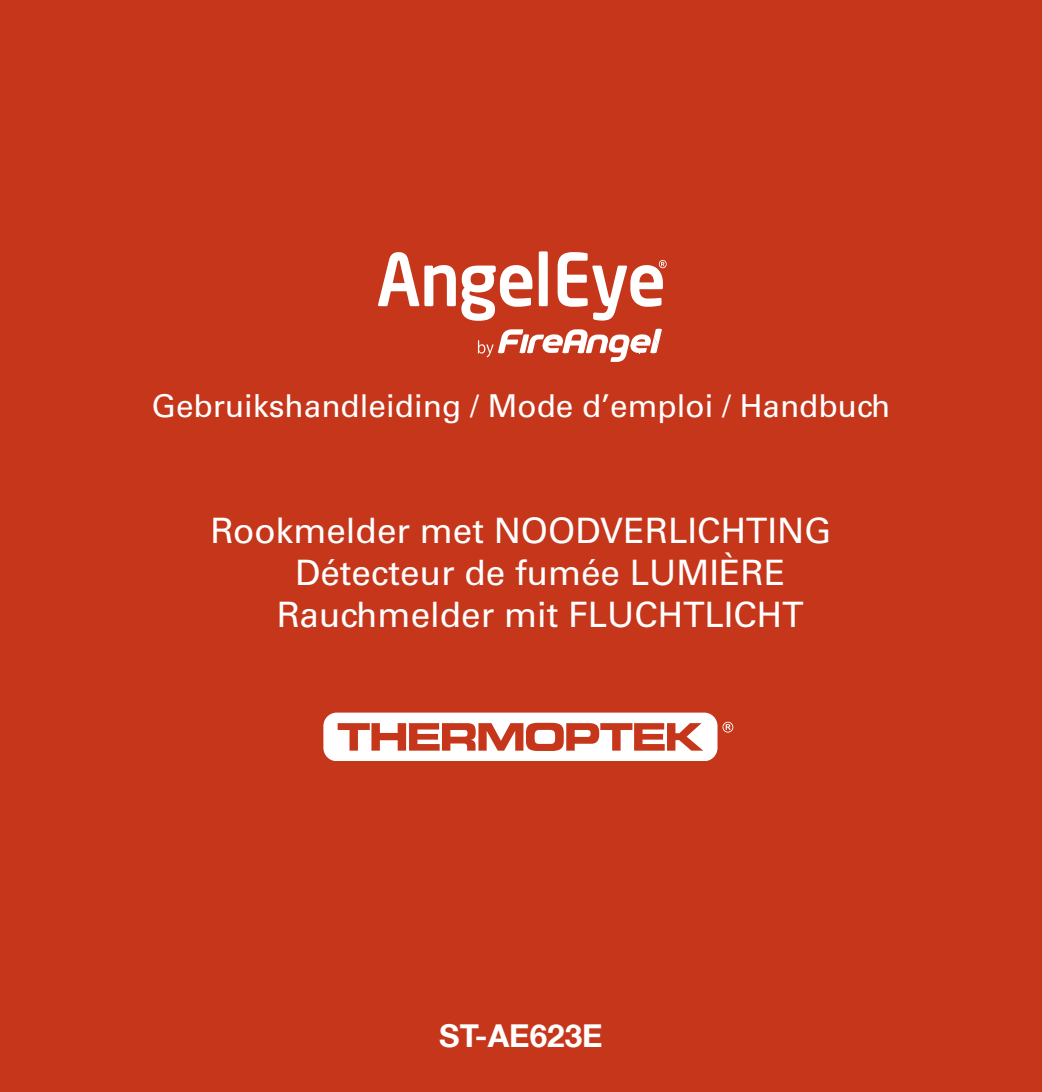
<style>
.page{position:relative;width:1042px;height:1092px;background:#fff}
.page>*{position:absolute;margin:0;border:0;box-sizing:border-box;transform-origin:0 0}
.t1{font:35px "Univers LT Std";color:#fff}
.t2{font:31.5px "Univers LT Std";color:#fff}
.Bullets{font:700 31.5px "Helvetica Neue LT Com";color:#fff}
</style>
<div class="page">
<div style="left:0;top:0;width:1042px;height:1091px;background:#c6361a"></div>
<svg style="left:323px;top:712px;width:410px;height:48px"></svg>
<svg style="left:378px;top:252px;width:154px;height:69px"></svg>
<div style="left:539px;top:251px;width:9px;height:55px;background:#fff"></div>
<svg style="left:557px;top:252px;width:110px;height:68px"></svg>
<svg style="left:478px;top:328px;width:184px;height:34px"></svg>
<p class="t2" style="left:151px;top:387px;width:740px">Gebruikshandleiding / Mode d’emploi / Handbuch</p>
<p class="t1" style="left:210px;top:509px;width:622px">Rookmelder met NOODVERLICHTING</p>
<p class="t1" style="left:295px;top:551px;width:492px">Détecteur de fumée LUMIÈRE</p>
<p class="t1" style="left:277px;top:593px;width:528px">Rauchmelder mit FLUCHTLICHT</p>
<p class="Bullets" style="left:439px;top:1016px;width:165px">ST-AE623E</p>
</div>
